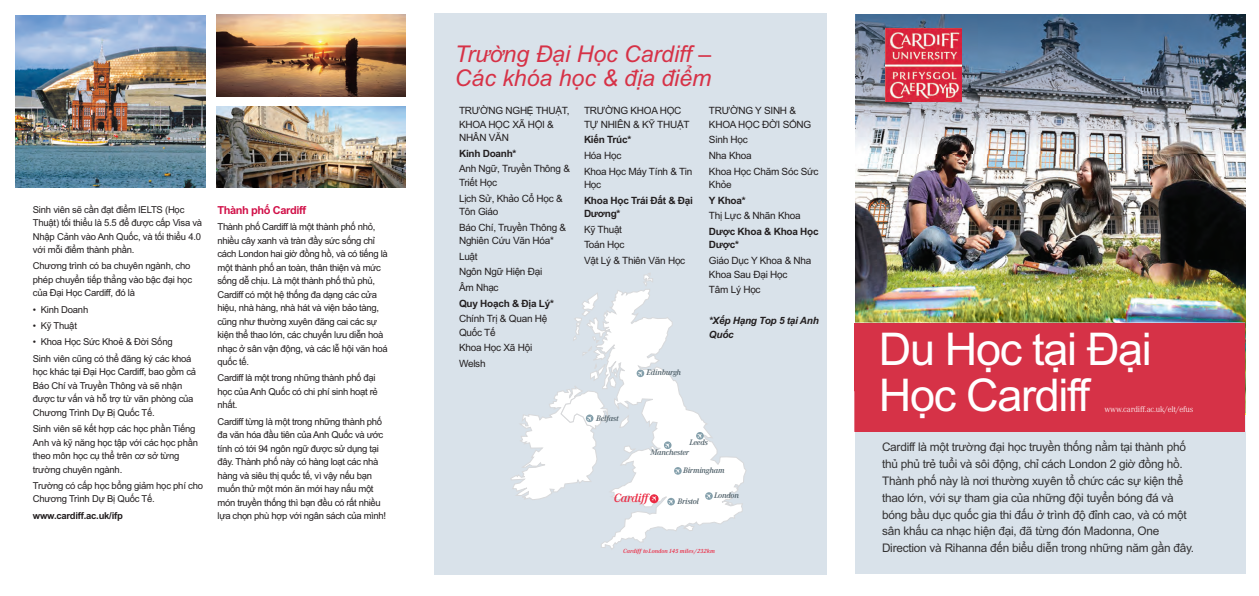
<style>
.page{position:relative;width:1259px;height:596px;background:#fff}
.page>*{position:absolute;margin:0;border:0;box-sizing:border-box;transform-origin:0 0}
.t1{font:45.1px/46px "Arial";letter-spacing:-.03em;color:#fff}
.t2{font:italic 23.1px/24px "Arial";color:#d63247}
.t3{font:11.8px/16.8px "Arial";letter-spacing:-.02em;color:#333233}
.t4{font:11.7px "Corporate A Expert BQ Medium Italic Os F";letter-spacing:-.03em;color:#eb2a43}
.t5{font:700 11px "Arial";letter-spacing:-.035em;color:#d11048}
.t6{font:10px/13.5px "Arial";letter-spacing:-.025em;color:#231f20}
.t7{font:700 10px/13.5px "Arial";letter-spacing:-.025em;color:#231f20}
.t8{font:italic 700 10px/13.5px "Arial";letter-spacing:-.025em;color:#231f20}
.t9{font:9.5px/13.5px "Arial";letter-spacing:-.035em;color:#231f20}
.t10{font:700 9.5px "Arial";letter-spacing:-.025em;color:#231f20}
.t11{font:300 8.2px "Corporate ABQ";letter-spacing:-.015em;color:#fff}
.t12{font:italic 500 7.8px "Corporate ABQ";letter-spacing:-.03em;color:#4c5d66}
.t13{font:7.8px "Corporate A Expert BQ Medium Italic Os F";letter-spacing:-.03em;color:#4c5d66}
.t14{font:italic 500 5.8px "Corporate ABQ";color:#eb2a43}
</style>
<div class="page">
<div style="left:434px;top:13px;width:392px;height:561px;background:#d9e2ea"></div>
<img style="left:855px;top:153px;width:390px;height:169px">
<img style="left:855px;top:14px;width:391px;height:139px">
<img style="left:885px;top:28px;width:76px;height:74px">
<svg style="left:573px;top:273px;width:173px;height:276px"></svg>
<svg style="left:649px;top:494px;width:9px;height:9px"></svg>
<svg style="left:651px;top:496px;width:5px;height:4px"></svg>
<svg style="left:667px;top:497px;width:8px;height:8px"></svg>
<svg style="left:668px;top:499px;width:5px;height:5px"></svg>
<svg style="left:674px;top:467px;width:7px;height:7px"></svg>
<svg style="left:675px;top:468px;width:5px;height:5px"></svg>
<svg style="left:696px;top:431px;width:8px;height:8px"></svg>
<svg style="left:697px;top:433px;width:5px;height:5px"></svg>
<svg style="left:664px;top:441px;width:7px;height:8px"></svg>
<svg style="left:665px;top:443px;width:4px;height:4px"></svg>
<svg style="left:510px;top:381px;width:89px;height:120px"></svg>
<svg style="left:636px;top:369px;width:8px;height:8px"></svg>
<svg style="left:637px;top:371px;width:5px;height:4px"></svg>
<svg style="left:705px;top:492px;width:8px;height:7px"></svg>
<svg style="left:706px;top:493px;width:5px;height:5px"></svg>
<img style="left:216px;top:15px;width:189px;height:81px">
<img style="left:216px;top:106px;width:189px;height:82px">
<img style="left:15px;top:15px;width:190px;height:173px">
<div style="left:855px;top:431px;width:390px;height:143px;background:#d9e2ea"></div>
<div style="left:854px;top:322px;width:392px;height:110px;background:#d63247"></div>
<hr style="left:855px;top:431px;width:388px;height:1px;background:#f5f8f9">
<div style="left:854px;top:391px;width:389px;height:40px;background:#d63247"></div>
<p class="t9" style="left:33px;top:202px;width:171px">Sinh viên sẽ cần đạt điểm IELTS (Học Thuật) tối thiểu là 5.5 để được cấp Visa và Nhập Cảnh vào Anh Quốc, và tối thiểu 4.0 với mỗi điểm thành phần.</p>
<p class="t9" style="left:33px;top:259px;width:161px">Chương trình có ba chuyên ngành, cho phép chuyển tiếp thẳng vào bậc đại học của Đại Học Cardiff, đó là</p>
<p class="t9" style="left:33px;top:302px;width:57px">• Kinh Doanh</p>
<p class="t9" style="left:33px;top:319px;width:46px">• Kỹ Thuật</p>
<p class="t9" style="left:33px;top:334px;width:160px;line-height:16.3px">• Khoa Học Sức Khoẻ &amp; Đời Sống<br>Sinh viên cũng có thể đăng ký các khoá</p>
<p class="t9" style="left:33px;top:365px;width:165px">học khác tại Đại Học Cardiff, bao gồm cả<br>Báo Chí và Truyền Thông và sẽ nhận được tư vấn và hỗ trợ từ văn phòng của<br>Chương Trình Dự Bị Quốc Tế.</p>
<p class="t9" style="left:33px;top:422px;width:167px">Sinh viên sẽ kết hợp các học phần Tiếng<br>Anh và kỹ năng học tập với các học phần theo môn học cụ thể trên cơ sở từng trường chuyên ngành.</p>
<p class="t9" style="left:33px;top:478px;width:172px">Trường có cấp học bổng giảm học phí cho<br>Chương Trình Dự Bị Quốc Tế.</p>
<p class="t10" style="left:33px;top:509px;width:91px">www.cardiff.ac.uk/ifp</p>
<p class="t5" style="left:217px;top:203px;width:90px">Thành phố Cardiff</p>
<p class="t9" style="left:217px;top:220px;width:172px">Thành phố Cardiff là một thành phố nhỏ, nhiều cây xanh và tràn đầy sức sống chỉ cách London hai giờ đồng hồ, và có tiếng là một thành phố an toàn, thân thiện và mức sống dễ chịu. Là một thành phố thủ phủ, Cardiff có một hệ thống đa dạng các cửa hiệu, nhà hàng, nhà hát và viện bảo tàng, cũng như thường xuyên đăng cai các sự kiện thể thao lớn, các chuyến lưu diễn hoà nhạc ở sân vận động, và các lễ hội văn hoá quốc tế.</p>
<p class="t9" style="left:217px;top:371px;width:162px">Cardiff là một trong những thành phố đại học của Anh Quốc có chi phí sinh hoạt rẻ nhất.</p>
<p class="t9" style="left:217px;top:414px;width:170px">Cardiff từng là một trong những thành phố đa văn hóa đầu tiên của Anh Quốc và ước tính có tới 94 ngôn ngữ được sử dụng tại đây. Thành phố này có hàng loạt các nhà hàng và siêu thị quốc tế, vì vậy nếu bạn muốn thử một món ăn mới hay nấu một món truyền thống thì bạn đều có rất nhiều lựa chọn phù hợp với ngân sách của mình!</p>
<h2 class="t2" style="left:455px;top:42px;width:258px">Trường Đại Học Cardiff –<br>Các khóa học &amp; địa điểm</h2>
<p class="t6" style="left:459px;top:104px;width:112px">TRƯỜNG NGHỆ THUẬT,<br>KHOA HỌC XÃ HỘI &amp;<br>NHÂN VĂN</p>
<p class="t7" style="left:459px;top:146px;width:59px">Kinh Doanh*</p>
<p class="t6" style="left:459px;top:162px;width:113px">Anh Ngữ, Truyền Thông &amp;<br>Triết Học</p>
<p class="t6" style="left:459px;top:191px;width:105px">Lịch Sử, Khảo Cổ Học &amp;<br>Tôn Giáo</p>
<p class="t6" style="left:459px;top:220px;width:109px">Báo Chí, Truyền Thông &amp;<br>Nghiên Cứu Văn Hóa*</p>
<p class="t6" style="left:459px;top:248px;width:85px;line-height:15.6px">Luật<br>Ngôn Ngữ Hiện Đại<br>Âm Nhạc</p>
<p class="t7" style="left:459px;top:296px;width:96px">Quy Hoạch &amp; Địa Lý*</p>
<p class="t6" style="left:459px;top:312px;width:90px">Chính Trị &amp; Quan Hệ<br>Quốc Tế</p>
<p class="t6" style="left:459px;top:340px;width:75px;line-height:15.6px">Khoa Học Xã Hội<br>Welsh</p>
<p class="t6" style="left:584px;top:104px;width:107px">TRƯỜNG KHOA HỌC<br>TỰ NHIÊN &amp; KỸ THUẬT</p>
<p class="t7" style="left:584px;top:133px;width:49px">Kiến Trúc*</p>
<p class="t6" style="left:584px;top:147px;width:110px;line-height:15.6px">Hóa Học<br>Khoa Học Máy Tính &amp; Tin</p>
<p class="t6" style="left:584px;top:178px;width:19px">Học</p>
<p class="t7" style="left:584px;top:193px;width:110px">Khoa Học Trái Đất &amp; Đại<br>Dương*</p>
<p class="t6" style="left:584px;top:221px;width:103px;line-height:15.6px">Kỹ Thuật<br>Toán Học<br>Vật Lý &amp; Thiên Văn Học</p>
<p class="t6" style="left:709px;top:104px;width:104px">TRƯỜNG Y SINH &amp;<br>KHOA HỌC ĐỜI SỐNG</p>
<p class="t6" style="left:709px;top:132px;width:111px;line-height:15.6px">Sinh Học<br>Nha Khoa<br>Khoa Học Chăm Sóc Sức</p>
<p class="t6" style="left:709px;top:178px;width:24px">Khỏe</p>
<p class="t7" style="left:709px;top:193px;width:38px">Y Khoa*</p>
<p class="t6" style="left:709px;top:209px;width:93px">Thị Lực &amp; Nhãn Khoa</p>
<p class="t7" style="left:709px;top:224px;width:111px">Dược Khoa &amp; Khoa Học<br>Dược*</p>
<p class="t6" style="left:709px;top:254px;width:104px">Giáo Dục Y Khoa &amp; Nha<br>Khoa Sau Đại Học</p>
<p class="t6" style="left:709px;top:283px;width:53px">Tâm Lý Học</p>
<p class="t8" style="left:709px;top:314px;width:111px">*Xếp Hạng Top 5 tại Anh<br>Quốc</p>
<p class="t12" style="left:596px;top:413px;width:24px">Belfast</p>
<p class="t12" style="left:646px;top:367px;width:36px">Edinburgh</p>
<p class="t12" style="left:689px;top:437px;width:20px">Leeds</p>
<p class="t12" style="left:650px;top:447px;width:40px">Manchester</p>
<p class="t12" style="left:683px;top:466px;width:43px">Birmingham</p>
<p class="t4" style="left:614px;top:490px;width:36px">Cardiff</p>
<p class="t13" style="left:677px;top:496px;width:23px">Bristol</p>
<p class="t13" style="left:714px;top:490px;width:26px">London</p>
<p class="t14" style="left:623px;top:547px;width:93px">Cardiff toLondon 145 miles/232km</p>
<h1 class="t1" style="left:879px;top:326px;width:275px">Du Học tại Đại<br>Học Cardiff</h1>
<p class="t11" style="left:1104px;top:404px;width:91px">www.cardiff.ac.uk/elt/efus</p>
<p class="t3" style="left:882px;top:438px;width:314px">Cardiff là một trường đại học truyền thống nằm tại thành phố thủ phủ trẻ tuổi và sôi động, chỉ cách London 2 giờ đồng hồ.<br>Thành phố này là nơi thường xuyên tổ chức các sự kiện thể thao lớn, với sự tham gia của những đội tuyển bóng đá và bóng bầu dục quốc gia thi đấu ở trình độ đỉnh cao, và có một sân khấu ca nhạc hiện đại, đã từng đón Madonna, One Direction và Rihanna đến biểu diễn trong những năm gần đây.</p>
</div>
